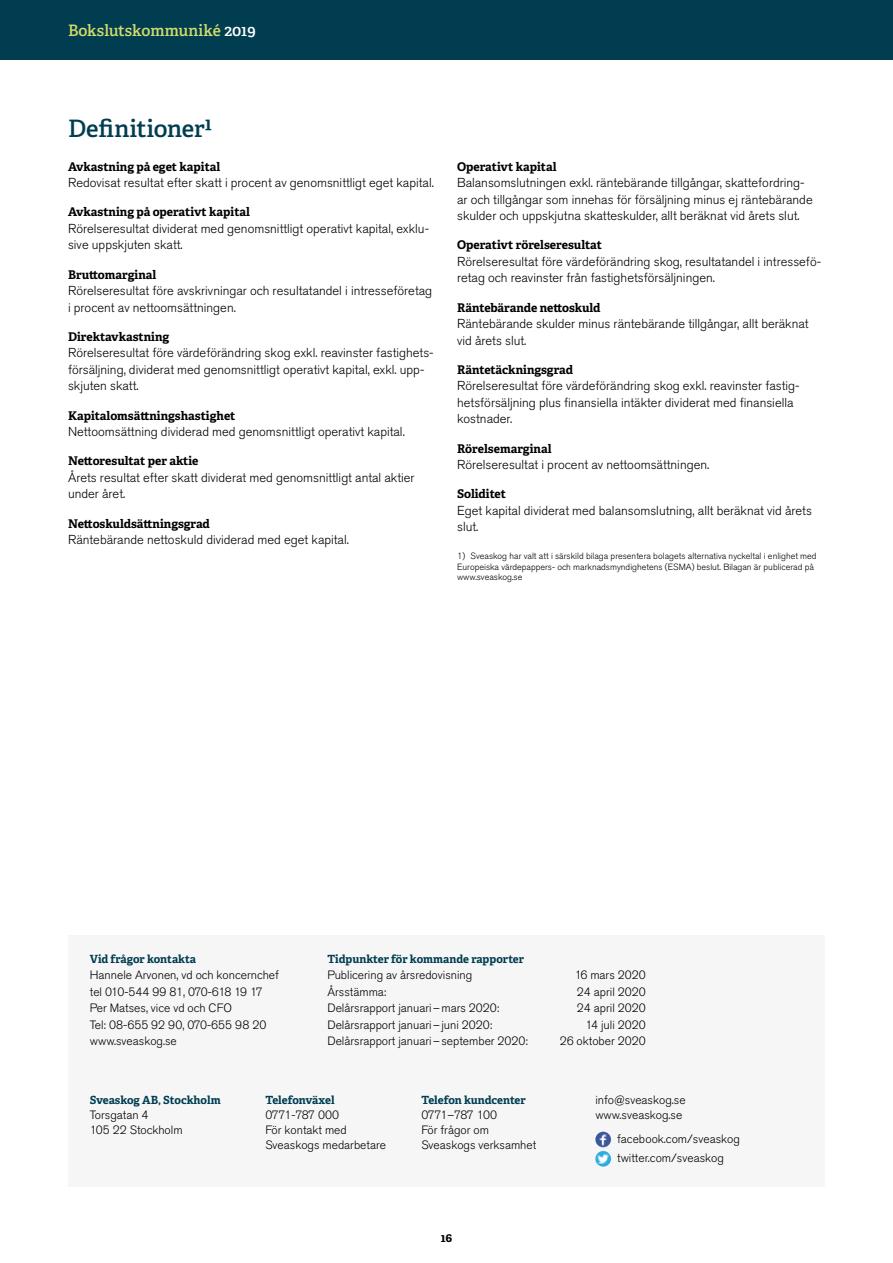
<style>
.page{position:relative;width:893px;height:1263px;background:#fff}
.page>*{position:absolute;margin:0;border:0;box-sizing:border-box;transform-origin:0 0}
.t1{font:600 24px "Adelle";letter-spacing:-.005em;color:#003d51}
.t2{font:600 15.75px "Adelle";letter-spacing:-.005em;color:#d2dc6a}
.t3{font:300 12.9px/16.5px "Akzidenz Grotesk Std";color:#000}
.t4{font:300 12px/15px "Akzidenz Grotesk Std";color:#000}
.t5{font:700 12px "Adelle";color:#000}
.t6{font:700 11.25px "Adelle";letter-spacing:-.005em;color:#003d51}
.t7{font:300 9px/10.8px "Akzidenz Grotesk Std";color:#000}
.s1{color:#fff}
</style>
<div class="page">
<div style="left:0;top:0;width:893px;height:60px;background:#003d51"></div>
<div style="left:68px;top:935px;width:757px;height:251px;background:#f6f6f6"></div>
<img style="left:595px;top:1131px;width:16px;height:16px;border-radius:8px">
<img style="left:595px;top:1151px;width:16px;height:16px;border-radius:8px">
<p class="t2" style="left:68px;top:21px;width:189px">Bokslutskommuniké <span class="s1">2019</span></p>
<h1 class="t1" style="left:68px;top:114px;width:145px">Definitioner1</h1>
<p class="t5" style="left:68px;top:159px;width:154px">Avkastning på eget kapital</p>
<p class="t3" style="left:68px;top:175px;width:367px">Redovisat resultat efter skatt i procent av genomsnittligt eget kapital.</p>
<p class="t5" style="left:68px;top:204px;width:183px">Avkastning på operativt kapital</p>
<p class="t3" style="left:68px;top:220px;width:362px">Rörelseresultat dividerat med genomsnittligt operativt kapital, exklu&shy;sive uppskjuten skatt.</p>
<p class="t5" style="left:68px;top:267px;width:90px">Bruttomarginal</p>
<p class="t3" style="left:68px;top:283px;width:366px">Rörelseresultat före avskrivningar och resultatandel i intresseföretag i procent av nettoomsättningen.</p>
<p class="t5" style="left:68px;top:329px;width:103px">Direktavkastning</p>
<p class="t3" style="left:68px;top:345px;width:367px">Rörelseresultat före värdeförändring skog exkl. reavinster fastighets&shy;försäljning, dividerat med genomsnittligt operativt kapital, exkl. upp&shy;skjuten skatt.</p>
<p class="t5" style="left:68px;top:408px;width:169px">Kapitalomsättningshastighet</p>
<p class="t3" style="left:68px;top:424px;width:338px">Nettoomsättning dividerad med genomsnittligt operativt kapital.</p>
<p class="t5" style="left:68px;top:453px;width:132px">Nettoresultat per aktie</p>
<p class="t3" style="left:68px;top:469px;width:348px">Årets resultat efter skatt dividerat med genomsnittligt antal aktier under året.</p>
<p class="t5" style="left:68px;top:516px;width:143px">Nettoskuldsättningsgrad</p>
<p class="t3" style="left:68px;top:532px;width:282px">Räntebärande nettoskuld dividerad med eget kapital.</p>
<p class="t5" style="left:457px;top:159px;width:101px">Operativt kapital</p>
<p class="t3" style="left:457px;top:175px;width:357px">Balansomslutningen exkl. räntebärande tillgångar, skattefordring&shy;ar och tillgångar som innehas för försäljning minus ej räntebärande skulder och uppskjutna skatteskulder, allt beräknat vid årets slut.</p>
<p class="t5" style="left:457px;top:237px;width:146px">Operativt rörelseresultat</p>
<p class="t3" style="left:457px;top:253px;width:365px">Rörelseresultat före värdeförändring skog, resultatandel i intressefö&shy;retag och reavinster från fastighetsförsäljningen.</p>
<p class="t5" style="left:457px;top:300px;width:145px">Räntebärande nettoskuld</p>
<p class="t3" style="left:457px;top:316px;width:353px">Räntebärande skulder minus räntebärande tillgångar, allt beräknat vid årets slut.</p>
<p class="t5" style="left:457px;top:362px;width:117px">Räntetäckningsgrad</p>
<p class="t3" style="left:457px;top:378px;width:344px">Rörelseresultat före värdeförändring skog exkl. reavinster fastig&shy;hetsförsäljning plus finansiella intäkter dividerat med finansiella kostnader.</p>
<p class="t5" style="left:457px;top:441px;width:96px">Rörelsemarginal</p>
<p class="t3" style="left:457px;top:457px;width:254px">Rörelseresultat i procent av nettoomsättningen.</p>
<p class="t5" style="left:457px;top:486px;width:50px">Soliditet</p>
<p class="t3" style="left:457px;top:502px;width:356px">Eget kapital dividerat med balansomslutning, allt beräknat vid årets slut.</p>
<p class="t7" style="left:457px;top:550px;width:361px">1) Sveaskog har valt att i särskild bilaga presentera bolagets alternativa nyckeltal i enlighet med<br>Europeiska värdepappers- och marknadsmyndighetens (ESMA) beslut. Bilagan är publicerad på www.sveaskog.se</p>
<p class="t6" style="left:90px;top:952px;width:108px">Vid frågor kontakta</p>
<p class="t4" style="left:90px;top:967px;width:191px;line-height:16.5px">Hannele Arvonen, vd och koncernchef tel 010-544 99 81, 070-618 19 17<br>Per Matses, vice vd och CFO<br>Tel: 08-655 92 90, 070-655 98 20 www.sveaskog.se</p>
<p class="t6" style="left:327px;top:952px;width:198px">Tidpunkter för kommande rapporter</p>
<p class="t4" style="left:327px;top:968px;width:146px">Publicering av årsredovisning</p>
<p class="t4" style="left:575px;top:968px;width:73px">16 mars 2020</p>
<p class="t4" style="left:327px;top:984px;width:61px">Årsstämma:</p>
<p class="t4" style="left:577px;top:984px;width:70px">24 april 2020</p>
<p class="t4" style="left:327px;top:1001px;width:173px">Delårsrapport januari–mars 2020:</p>
<p class="t4" style="left:577px;top:1001px;width:70px">24 april 2020</p>
<p class="t4" style="left:327px;top:1017px;width:166px">Delårsrapport januari–juni 2020:</p>
<p class="t4" style="left:585px;top:1017px;width:62px">14 juli 2020</p>
<p class="t4" style="left:327px;top:1034px;width:202px">Delårsrapport januari–september 2020:</p>
<p class="t4" style="left:560px;top:1034px;width:88px">26 oktober 2020</p>
<p class="t6" style="left:90px;top:1093px;width:132px">Sveaskog AB, Stockholm</p>
<p class="t4" style="left:90px;top:1107px;width:94px">Torsgatan 4<br>105 22 Stockholm</p>
<p class="t6" style="left:265px;top:1093px;width:71px">Telefonväxel</p>
<p class="t4" style="left:265px;top:1107px;width:122px">0771-787 000<br>För kontakt med<br>Sveaskogs medarbetare</p>
<p class="t6" style="left:421px;top:1093px;width:106px">Telefon kundcenter</p>
<p class="t4" style="left:421px;top:1107px;width:116px">0771–787 100<br>För frågor om<br>Sveaskogs verksamhet</p>
<p class="t5" style="left:441px;top:1230px;width:13px">16</p>
<p class="t4" style="left:595px;top:1093px;width:92px">info@sveaskog.se www.sveaskog.se</p>
<p class="t4" style="left:617px;top:1129px;width:124px;line-height:19.2px">facebook.com/sveaskog twitter.com/sveaskog</p>
</div>
